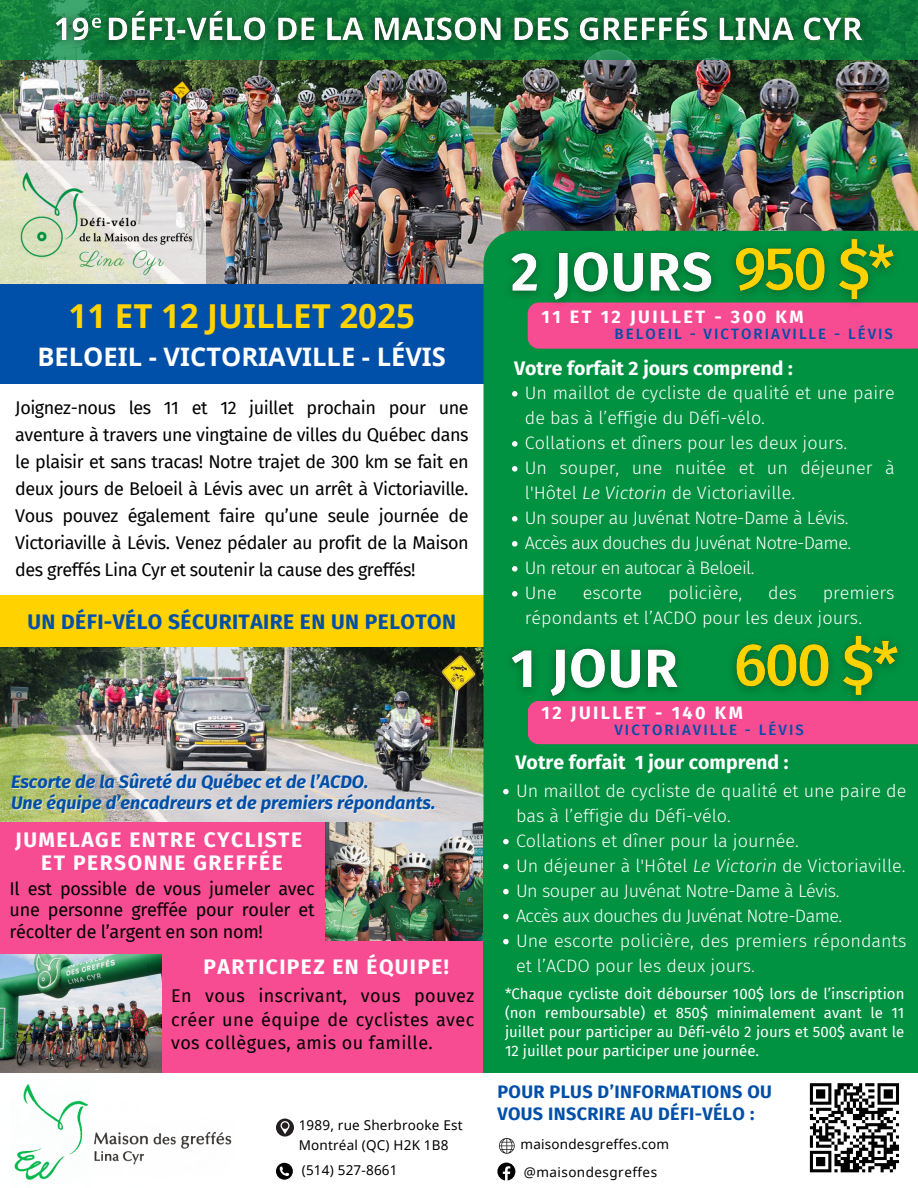
<style>
.page{position:relative;width:918px;height:1188px;background:#fff}
.page>*{position:absolute;margin:0;border:0;box-sizing:border-box;transform-origin:0 0}
.t1{font:700 33px "Noto Sans";color:#ffd200}
.t2{font:700 25.5px "Noto Sans";color:#fff}
.t3{font:700 21px/23.7px "Fira Sans";letter-spacing:.07em;color:#fff;text-align:center}
.t4{font:700 21px "Fira Sans";letter-spacing:.02em;color:#004fa8}
.t5{font:700 19.5px "Fira Sans";color:#fff}
.t6{font:18px/27px "Fira Sans";letter-spacing:-.015em;color:#000;text-align:justify}
.t7{font:300 18px/25px "Fira Sans";color:#fff}
.t8{font:300 18px "Fira Sans";letter-spacing:-.035em;color:#fff}
.t9{font:italic 700 18px "Fira Sans";color:#004fa8}
.t10{font:300 18px "Fira Sans";letter-spacing:-.025em;color:#fff}
.t11{font:700 18px "Fira Sans";letter-spacing:.02em;color:#004fa8}
.t12{font:700 18px "Fira Sans";letter-spacing:.135em;color:#fff}
.t13{font:15px/19.2px "Fira Sans";color:#fff;text-align:justify}
.t14{font:500 15px "Fira Sans";letter-spacing:.135em;color:#004fa8}
.t15{font:13.5px "Noto Sans";letter-spacing:.015em;color:#000}
.t16{font:13.5px "Noto Sans";letter-spacing:.035em;color:#000}
.s1{font-style:italic}
</style>
<div class="page">
<div style="left:0;top:818px;width:603px;height:255px;background:#f74b92"></div>
<img style="left:325px;top:821px;width:158px;height:120px">
<img style="left:14px;top:1084px;width:218px;height:96px">
<img style="left:0;top:647px;width:483px;height:174px">
<img style="left:0;top:60px;width:918px;height:225px">
<svg style="left:499px;top:1138px;width:16px;height:16px"></svg>
<svg style="left:497px;top:1163px;width:18px;height:17px"></svg>
<svg style="left:276px;top:1163px;width:17px;height:17px"></svg>
<svg style="left:276px;top:1119px;width:18px;height:18px"></svg>
<svg style="left:0;top:160px;width:206px;height:125px;background:#cdd3c0"></svg>
<img style="left:15px;top:164px;width:192px;height:116px">
<div style="left:0;top:285px;width:494px;height:99px;background:#004fa8"></div>
<svg style="left:0;top:0;width:918px;height:60px;background:#117f3c"></svg>
<div style="left:0;top:595px;width:484px;height:52px;background:#ffd200"></div>
<div style="left:483px;top:231px;width:435px;height:590px;background:#009141"></div>
<div style="left:528px;top:302px;width:390px;height:47px;background:#f74b92"></div>
<div style="left:528px;top:701px;width:390px;height:43px;background:#f74b92"></div>
<svg style="left:809px;top:1083px;width:90px;height:90px"></svg>
<div style="left:483px;top:821px;width:435px;height:252px;background:#009141"></div>
<img style="left:0;top:955px;width:162px;height:118px">
<img style="left:40px;top:0;width:838px;height:57px">
<img style="left:497px;top:635px;width:195px;height:78px">
<img style="left:722px;top:621px;width:190px;height:91px">
<img style="left:497px;top:239px;width:229px;height:78px">
<img style="left:721px;top:225px;width:188px;height:91px">
<svg style="left:512px;top:391px;width:6px;height:6px"></svg>
<svg style="left:512px;top:441px;width:6px;height:6px"></svg>
<svg style="left:512px;top:466px;width:6px;height:6px"></svg>
<svg style="left:512px;top:516px;width:6px;height:6px"></svg>
<svg style="left:512px;top:541px;width:6px;height:6px"></svg>
<svg style="left:512px;top:566px;width:6px;height:6px"></svg>
<svg style="left:512px;top:591px;width:6px;height:6px"></svg>
<svg style="left:503px;top:789px;width:6px;height:5px"></svg>
<svg style="left:503px;top:839px;width:6px;height:5px"></svg>
<svg style="left:503px;top:864px;width:6px;height:5px"></svg>
<svg style="left:503px;top:889px;width:6px;height:5px"></svg>
<svg style="left:503px;top:914px;width:6px;height:5px"></svg>
<svg style="left:503px;top:939px;width:6px;height:5px"></svg>
<img style="left:86px;top:9px;width:21px;height:26px">
<p class="t1" style="left:69px;top:292px;width:348px">11 ET 12 JUILLET 2025</p>
<p class="t2" style="left:38px;top:339px;width:410px">BELOEIL - VICTORIAVILLE - LÉVIS</p>
<p class="t6" style="left:15px;top:394px;width:455px">Joignez-nous les 11 et 12 juillet prochain pour une aventure à travers une vingtaine de villes du Québec dans le plaisir et sans tracas! Notre trajet de 300 km se fait en deux jours de Beloeil à Lévis avec un arrêt à Victoriaville.<br>Vous pouvez également faire qu’une seule journée de Victoriaville à Lévis. Venez pédaler au profit de la Maison des greffés Lina Cyr et soutenir la cause des greffés!</p>
<p class="t4" style="left:27px;top:609px;width:430px">UN DÉFI-VÉLO SÉCURITAIRE EN UN PELOTON</p>
<p class="t12" style="left:542px;top:306px;width:263px">11 ET 12 JUILLET - 300 KM</p>
<p class="t14" style="left:614px;top:325px;width:280px">BELOEIL - VICTORIAVILLE - LÉVIS</p>
<p class="t5" style="left:514px;top:357px;width:280px">Votre forfait 2 jours comprend :</p>
<h5 class="t7" style="left:525px;top:381px;width:371px">Un maillot de cycliste de qualité et une paire de bas à l’effigie du Défi-vélo.</h5>
<p class="t7" style="left:525px;top:431px;width:324px">Collations et dîners pour les deux jours.</p>
<p class="t7" style="left:525px;top:456px;width:371px">Un souper, une nuitée et un déjeuner à l'Hôtel <span class="s1">Le Victorin</span> de Victoriaville.</p>
<p class="t10" style="left:525px;top:508px;width:325px">Un souper au Juvénat Notre-Dame à Lévis.</p>
<h5 class="t8" style="left:525px;top:533px;width:328px">Accès aux douches du Juvénat Notre-Dame.</h5>
<p class="t8" style="left:525px;top:558px;width:231px">Un retour en autocar à Beloeil.</p>
<p class="t7" style="left:525px;top:581px;width:33px">Une</p>
<p class="t7" style="left:583px;top:581px;width:61px">escorte</p>
<p class="t7" style="left:668px;top:581px;width:76px">policière,</p>
<p class="t7" style="left:768px;top:581px;width:30px">des</p>
<p class="t7" style="left:525px;top:581px;width:371px;text-indent:298px">premiers répondants et l’ACDO pour les deux jours.</p>
<p class="t9" style="left:11px;top:771px;width:359px">Escorte de la Sûreté du Québec et de l’ACDO.</p>
<p class="t9" style="left:11px;top:792px;width:426px">Une équipe d’encadreurs et de premiers répondants.</p>
<p class="t3" style="left:15px;top:828px;width:288px">JUMELAGE ENTRE CYCLISTE<br>ET PERSONNE GREFFÉE</p>
<p class="t6" style="left:10px;top:878px;width:307px;line-height:21.3px">Il est possible de vous jumeler avec une personne greffée pour rouler et récolter de l’argent en son nom!</p>
<p class="t3" style="left:204px;top:955px;width:247px">PARTICIPEZ EN ÉQUIPE!</p>
<p class="t6" style="left:171px;top:984px;width:305px;line-height:23.7px">En vous inscrivant, vous pouvez créer une équipe de cyclistes avec vos collègues, amis ou famille.</p>
<p class="t15" style="left:299px;top:1116px;width:166px">1989, rue Sherbrooke Est</p>
<p class="t15" style="left:299px;top:1136px;width:151px">Montréal (QC) H2K 1B8</p>
<p class="t12" style="left:542px;top:702px;width:203px">12 JUILLET - 140 KM</p>
<p class="t14" style="left:614px;top:721px;width:191px">VICTORIAVILLE - LÉVIS</p>
<h5 class="t5" style="left:516px;top:751px;width:275px">Votre forfait 1 jour comprend :</h5>
<p class="t7" style="left:516px;top:779px;width:392px">Un maillot de cycliste de qualité et une paire de bas à l’effigie du Défi-vélo.</p>
<p class="t7" style="left:516px;top:829px;width:284px">Collations et dîner pour la journée.</p>
<p class="t7" style="left:516px;top:854px;width:391px">Un déjeuner à l'Hôtel <span class="s1">Le Victorin</span> de Victoriaville.</p>
<p class="t10" style="left:516px;top:880px;width:325px">Un souper au Juvénat Notre-Dame à Lévis.</p>
<p class="t8" style="left:516px;top:905px;width:328px">Accès aux douches du Juvénat Notre-Dame.</p>
<p class="t7" style="left:516px;top:929px;width:392px">Une escorte policière, des premiers répondants et l’ACDO pour les deux jours.</p>
<p class="t13" style="left:505px;top:984px;width:401px">*Chaque cycliste doit débourser 100$ lors de l’inscription (non remboursable) et 850$ minimalement avant le 11 juillet pour participer au Défi-vélo 2 jours et 500$ avant le 12 juillet pour participer une journée.</p>
<p class="t11" style="left:497px;top:1081px;width:276px">POUR PLUS D’INFORMATIONS OU</p>
<p class="t11" style="left:497px;top:1103px;width:258px">VOUS INSCRIRE AU DÉFI-VÉLO :</p>
<p class="t15" style="left:521px;top:1135px;width:150px">maisondesgreffes.com</p>
<p class="t15" style="left:302px;top:1161px;width:97px">(514) 527-8661</p>
<h6 class="t16" style="left:524px;top:1162px;width:135px">@maisondesgreffes</h6>
</div>
